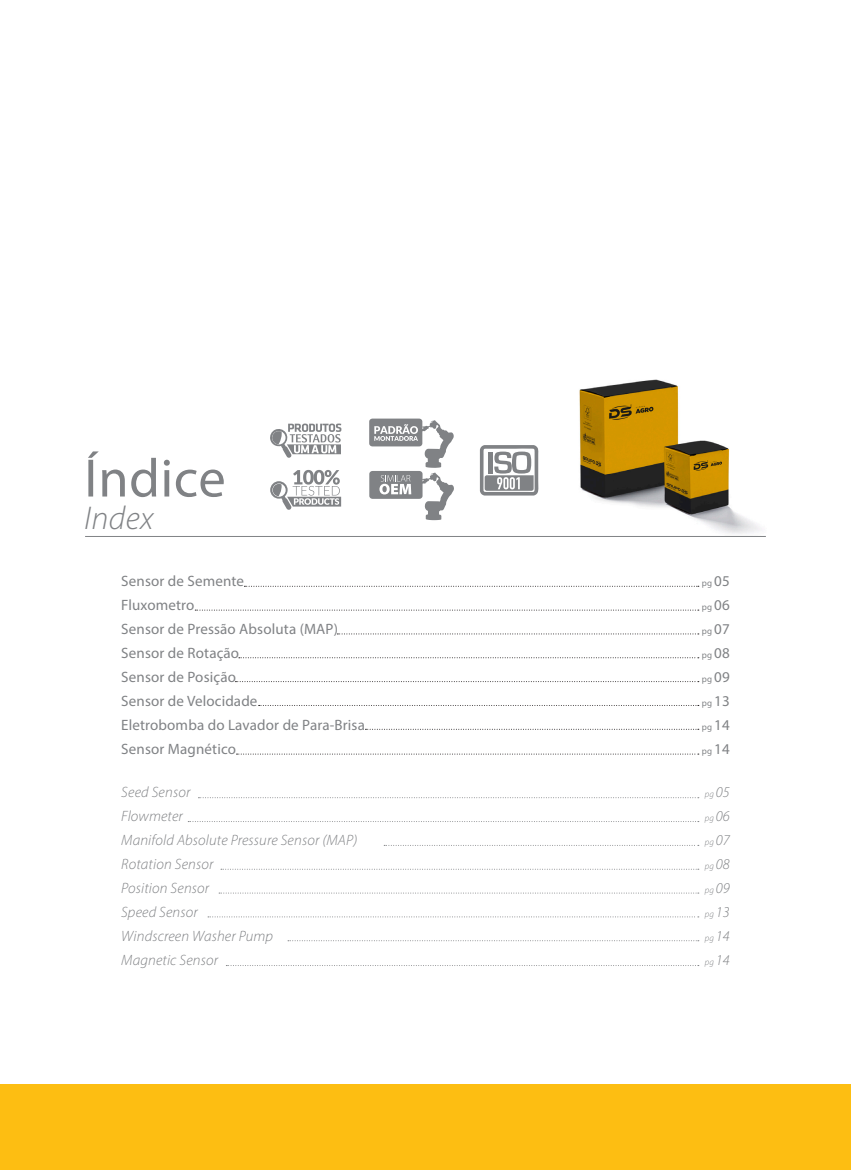
<style>
.page{position:relative;width:851px;height:1170px;background:#fff}
.page>*{position:absolute;margin:0;border:0;box-sizing:border-box;transform-origin:0 0}
.t1{font:54.45px "Myriad Pro";letter-spacing:.01em;color:#808285}
.t2{font:italic 300 33px "Myriad Pro";letter-spacing:.01em;color:#808285}
.t3{font:15px "Myriad Pro";letter-spacing:.01em;color:#808285}
.t4{font:italic 300 15px/24px "Myriad Pro";letter-spacing:.01em;color:#808285}
.t5{font:italic 300 9px "Myriad Pro";letter-spacing:.01em;color:#808285}
.t6{font:9px "Myriad Pro";letter-spacing:.01em;color:#808285}
.s1{font-size:15px}
</style>
<div class="page">
<img style="left:579px;top:379px;width:187px;height:158px">
<svg style="left:384px;top:845px;width:314px;height:1px"></svg>
<svg style="left:337px;top:633px;width:361px;height:1px"></svg>
<svg style="left:221px;top:868px;width:476px;height:1px"></svg>
<svg style="left:239px;top:657px;width:459px;height:1px"></svg>
<svg style="left:208px;top:916px;width:490px;height:1px"></svg>
<svg style="left:258px;top:705px;width:440px;height:1px"></svg>
<svg style="left:219px;top:892px;width:479px;height:1px"></svg>
<svg style="left:235px;top:681px;width:463px;height:1px"></svg>
<svg style="left:288px;top:940px;width:410px;height:1px"></svg>
<svg style="left:365px;top:728px;width:333px;height:1px"></svg>
<svg style="left:226px;top:965px;width:472px;height:1px"></svg>
<svg style="left:236px;top:753px;width:462px;height:1px"></svg>
<svg style="left:198px;top:797px;width:500px;height:1px"></svg>
<svg style="left:244px;top:586px;width:454px;height:1px"></svg>
<svg style="left:188px;top:821px;width:510px;height:1px"></svg>
<svg style="left:195px;top:609px;width:503px;height:1px"></svg>
<hr style="left:85px;top:536px;width:680px;height:1px;background:#808285">
<div style="left:0;top:1084px;width:850px;height:85px;background:#fdbe12"></div>
<svg style="left:480px;top:445px;width:58px;height:50px"></svg>
<svg style="left:270px;top:470px;width:71px;height:40px"></svg>
<svg style="left:270px;top:423px;width:71px;height:35px"></svg>
<svg style="left:369px;top:418px;width:85px;height:102px"></svg>
<p class="t1" style="left:84px;top:444px;width:143px">Índice</p>
<p class="t2" style="left:84px;top:498px;width:71px">Index</p>
<p class="t3" style="left:121px;top:571px;width:124px">Sensor de Semente</p>
<p class="t3" style="left:121px;top:595px;width:75px">Fluxometro</p>
<p class="t3" style="left:121px;top:619px;width:218px">Sensor de Pressão Absoluta (MAP)</p>
<p class="t3" style="left:121px;top:643px;width:119px">Sensor de Rotação</p>
<p class="t3" style="left:121px;top:667px;width:116px">Sensor de Posição</p>
<p class="t3" style="left:121px;top:691px;width:138px">Sensor de Velocidade</p>
<p class="t3" style="left:121px;top:715px;width:245px">Eletrobomba do Lavador de Para-Brisa</p>
<p class="t3" style="left:121px;top:739px;width:116px">Sensor Magnético</p>
<p class="t4" style="left:121px;top:779px;width:71px">Seed Sensor</p>
<p class="t4" style="left:121px;top:803px;width:63px">Flowmeter</p>
<p class="t4" style="left:121px;top:827px;width:237px">Manifold Absolute Pressure Sensor (MAP)<br>Rotation Sensor</p>
<p class="t4" style="left:121px;top:875px;width:89px">Position Sensor</p>
<p class="t4" style="left:121px;top:899px;width:78px">Speed Sensor</p>
<p class="t4" style="left:121px;top:923px;width:153px">Windscreen Washer Pump</p>
<p class="t4" style="left:121px;top:947px;width:98px">Magnetic Sensor</p>
<p class="t6" style="left:701px;top:577px;width:29px">pg <span class="s1">05</span></p>
<p class="t6" style="left:701px;top:601px;width:29px">pg <span class="s1">06</span></p>
<p class="t6" style="left:701px;top:625px;width:29px">pg <span class="s1">07</span></p>
<p class="t6" style="left:701px;top:649px;width:29px">pg <span class="s1">08</span></p>
<p class="t6" style="left:701px;top:673px;width:29px">pg <span class="s1">09</span></p>
<p class="t6" style="left:701px;top:697px;width:29px">pg <span class="s1">13</span></p>
<p class="t6" style="left:701px;top:721px;width:29px">pg <span class="s1">14</span></p>
<p class="t6" style="left:701px;top:745px;width:29px">pg <span class="s1">14</span></p>
<p class="t5" style="left:704px;top:788px;width:26px">pg <span class="s1">05</span></p>
<p class="t5" style="left:704px;top:812px;width:26px">pg <span class="s1">06</span></p>
<p class="t5" style="left:704px;top:836px;width:26px">pg <span class="s1">07</span></p>
<p class="t5" style="left:704px;top:860px;width:26px">pg <span class="s1">08</span></p>
<p class="t5" style="left:704px;top:884px;width:26px">pg <span class="s1">09</span></p>
<p class="t5" style="left:704px;top:908px;width:26px">pg <span class="s1">13</span></p>
<p class="t5" style="left:704px;top:932px;width:26px">pg <span class="s1">14</span></p>
<p class="t5" style="left:704px;top:956px;width:26px">pg <span class="s1">14</span></p>
</div>
